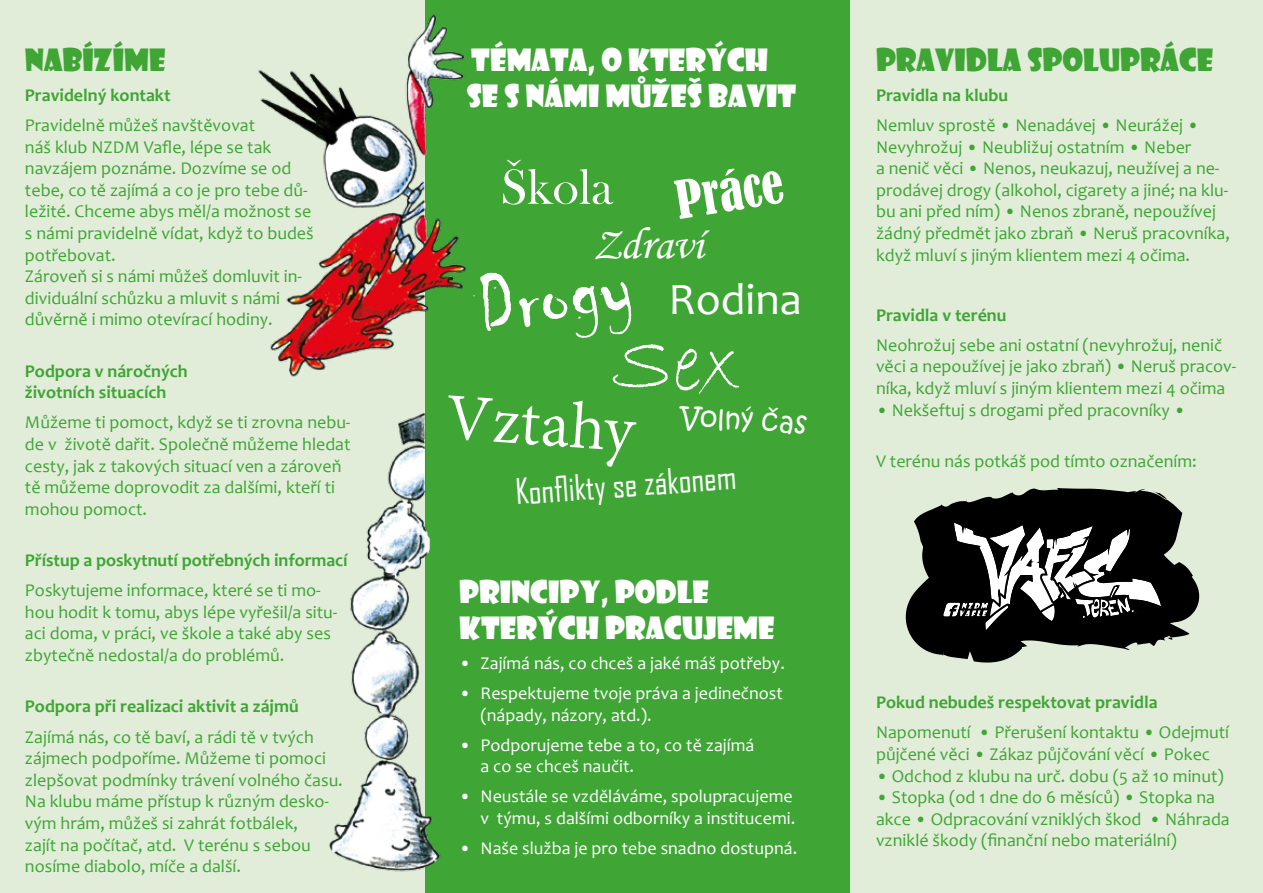
<style>
.page{position:relative;width:1263px;height:893px;background:#fff}
.page>*{position:absolute;margin:0;border:0;box-sizing:border-box;transform-origin:0 0}
.t1{font:94.5px "Chiller";color:#fff}
.t2{font:82.8px "Bradley Hand ITC";color:#fff}
.t3{font:71.55px "Adobe Devanagari";color:#fff}
.t4{font:50.85px "Bask Old Face";color:#fff}
.t5{font:condensed 48.9px "Bernard";color:#fff}
.t6{font:45.15px "Monotype Corsiva";color:#fff}
.t7{font:45px "Candara";color:#fff}
.t8{font:33.75px "Agency FB";color:#fff}
.t9{font:30px/36px "Showcard Gothic";color:#fff}
.t10{font:30px "Showcard Gothic";color:#3fa535}
.t11{font:27.45px "Kristen ITC";color:#fff}
.t12{font:18px/21.6px "Candara";color:#3fa535}
.t13{font:18px/21.6px "Candara";color:#fff}
.t14{font:700 18px/21.6px "Candara";color:#3fa535}
</style>
<div class="page">
<div style="left:0;top:0;width:425px;height:893px;background:#e2edd9"></div>
<div style="left:425px;top:0;width:425px;height:893px;background:#3fa535"></div>
<div style="left:850px;top:0;width:413px;height:893px;background:#e2edd9"></div>
<img style="left:258px;top:14px;width:209px;height:858px">
<svg style="left:906px;top:488px;width:293px;height:175px;fill:#000"></svg>
<svg style="left:942px;top:521px;width:231px;height:125px;background:#474747"></svg>
<h3 class="t10" style="left:25px;top:40px;width:142px">NABÍZÍME</h3>
<p class="t14" style="left:25px;top:84px;width:147px">Pravidelný kontakt</p>
<p class="t12" style="left:25px;top:114px;width:290px">Pravidelně můžeš navštěvovat<br>náš klub NZDM Vafle, lépe se tak navzájem poznáme. Dozvíme se od tebe, co tě zajímá a co je pro tebe dů&shy;ležité. Chceme abys měl/a možnost se s námi pravidelně vídat, když to budeš potřebovat.<br>Zároveň si s námi můžeš domluvit in&shy;dividuální schůzku a mluvit s námi důvěrně i mimo otevírací hodiny.</p>
<p class="t14" style="left:25px;top:360px;width:164px">Podpora v náročných životních situacích</p>
<p class="t12" style="left:25px;top:412px;width:327px">Můžeme ti pomoct, když se ti zrovna nebu&shy;de v životě dařit. Společně můžeme hledat cesty, jak z takových situací ven a zároveň tě můžeme doprovodit za dalšími, kteří ti mohou pomoct.</p>
<p class="t14" style="left:25px;top:549px;width:324px">Přístup a poskytnutí potřebných informací</p>
<p class="t12" style="left:25px;top:579px;width:314px">Poskytujeme informace, které se ti mo&shy;hou hodit k tomu, abys lépe vyřešil/a situ&shy;aci doma, v práci, ve škole a také aby ses zbytečně nedostal/a do problémů.</p>
<p class="t14" style="left:25px;top:696px;width:275px">Podpora při realizaci aktivit a zájmů</p>
<p class="t12" style="left:25px;top:726px;width:319px">Zajímá nás, co tě baví, a rádi tě v tvých zájmech podpoříme. Můžeme ti pomoci zlepšovat podmínky trávení volného času.<br>Na klubu máme přístup k různým desko&shy;vým hrám, můžeš si zahrát fotbálek,<br>zajít na počítač, atd. V terénu s sebou nosíme diabolo, míče a další.</p>
<h3 class="t9" style="left:467px;top:40px;width:331px">TÉMATA, O KTERÝCH<br>SE S NÁMI MU°ŽEŠ BAVIT</h3>
<h3 class="t4" style="left:501px;top:159px;width:114px">Škola</h3>
<h3 class="t5" style="left:672px;top:173px;width:110px;rotate:-9deg">Práce</h3>
<h3 class="t6" style="left:592px;top:217px;width:113px">Zdraví</h3>
<h3 class="t7" style="left:668px;top:271px;width:135px">Rodina</h3>
<h1 class="t1" style="left:468px;top:255px;width:159px;rotate:-9deg">Drogy</h1>
<h2 class="t2" style="left:613px;top:311px;width:129px">Sex</h2>
<h3 class="t3" style="left:449px;top:377px;width:191px;rotate:4deg">Vztahy</h3>
<h3 class="t11" style="left:681px;top:399px;width:128px;rotate:3deg">Volný cˇas</h3>
<h3 class="t8" style="left:514px;top:471px;width:223px;rotate:-4deg">Konflikty se zákonem</h3>
<h3 class="t9" style="left:459px;top:572px;width:317px">PRINCIPY, PODLE<br>KTERÝCH PRACUJEME</h3>
<p class="t13" style="left:459px;top:652px;width:327px">• Zajímá nás, co chceš a jaké máš potřeby.</p>
<p class="t13" style="left:480px;top:682px;width:304px;text-indent:-21px">• Respektujeme tvoje práva a jedinečnost (nápady, názory, atd.).</p>
<p class="t13" style="left:480px;top:734px;width:275px;text-indent:-21px">• Podporujeme tebe a to, co tě zajímá a co se chceš naučit.</p>
<p class="t13" style="left:459px;top:786px;width:337px;text-align:right">• Neustále se vzděláváme, spolupracujeme v týmu, s dalšími odborníky a institucemi.</p>
<p class="t13" style="left:459px;top:837px;width:339px">• Naše služba je pro tebe snadno dostupná.</p>
<h3 class="t10" style="left:876px;top:40px;width:339px">PRAVIDLA SPOLUPRÁCE</h3>
<p class="t14" style="left:876px;top:84px;width:134px">Pravidla na klubu</p>
<p class="t12" style="left:876px;top:114px;width:355px">Nemluv sprostě • Nenadávej • Neurážej • Nevyhrožuj • Neubližuj ostatním • Neber<br>a nenič věci • Nenos, neukazuj, neužívej a ne&shy;prodávej drogy (alkohol, cigarety a jiné; na klu&shy;bu ani před ním) • Nenos zbraně, nepoužívej žádný předmět jako zbraň • Neruš pracovníka, když mluví s jiným klientem mezi 4 očima.</p>
<p class="t14" style="left:876px;top:304px;width:132px">Pravidla v terénu</p>
<p class="t12" style="left:876px;top:334px;width:362px">Neohrožuj sebe ani ostatní (nevyhrožuj, nenič věci a nepoužívej je jako zbraň) • Neruš pracov&shy;níka, když mluví s jiným klientem mezi 4 očima</p>
<p class="t12" style="left:876px;top:399px;width:311px">• Nekšeftuj s drogami před pracovníky •</p>
<p class="t12" style="left:876px;top:450px;width:322px">V terénu nás potkáš pod tímto označením:</p>
<p class="t14" style="left:876px;top:691px;width:283px">Pokud nebudeš respektovat pravidla</p>
<p class="t12" style="left:876px;top:721px;width:355px">Napomenutí • Přerušení kontaktu • Odejmutí půjčené věci • Zákaz půjčování věcí • Pokec</p>
<p class="t12" style="left:876px;top:765px;width:349px">• Odchod z klubu na urč. dobu (5 až 10 minut)</p>
<p class="t12" style="left:876px;top:786px;width:355px">• Stopka (od 1 dne do 6 měsíců) • Stopka na akce • Odpracování vzniklých škod • Náhrada vzniklé škody (finanční nebo materiální)</p>
</div>
